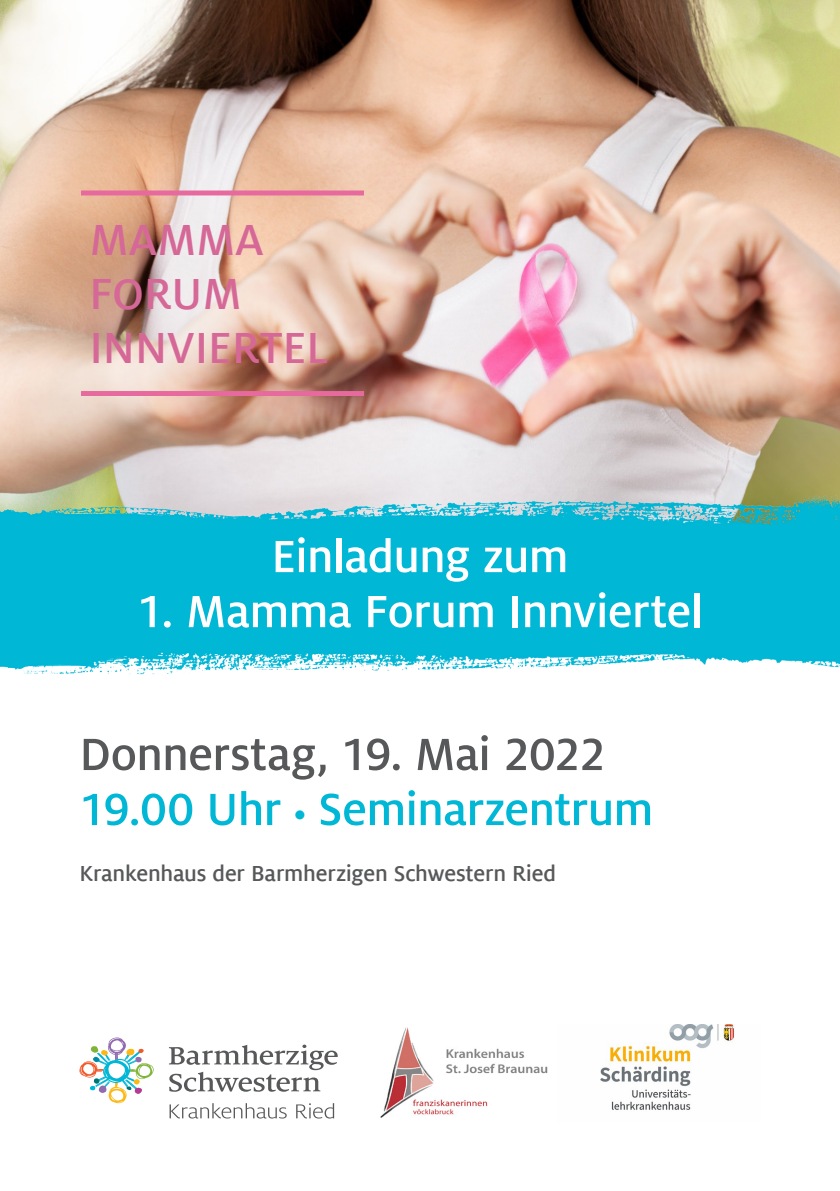
<style>
.page{position:relative;width:840px;height:1191px;background:#fff}
.page>*{position:absolute;margin:0;border:0;box-sizing:border-box;transform-origin:0 0}
.t1{font:500 50px/55px "Milo Offc Pro";letter-spacing:-.015em;color:#00b7d6}
.t2{font:500 50px "Milo Offc Pro";letter-spacing:-.015em;color:#fff}
.t3{font:500 48px "Milo Sc Offc Pro";color:#d56897}
.t4{font:500 24px "Milo Offc Pro";letter-spacing:-.005em;color:#57585a}
.s1{color:#57585a}
.s2{font-weight:400;font-size:36px}
</style>
<div class="page">
<img style="left:0;top:0;width:839px;height:471px">
<img style="left:0;top:471px;width:839px;height:204px">
<svg style="left:169px;top:1044px;width:168px;height:47px"></svg>
<svg style="left:169px;top:1103px;width:117px;height:15px"></svg>
<svg style="left:296px;top:1103px;width:38px;height:15px"></svg>
<svg style="left:79px;top:1037px;width:75px;height:66px"></svg>
<img style="left:380px;top:1027px;width:167px;height:91px">
<img style="left:600px;top:1024px;width:134px;height:86px">
<div style="left:81px;top:190px;width:282px;height:6px;background:#e66a9e"></div>
<div style="left:81px;top:391px;width:282px;height:5px;background:#e66a9e"></div>
<p class="t3" style="left:89px;top:213px;width:176px">MAMMA</p>
<p class="t3" style="left:89px;top:267px;width:154px">FORUM</p>
<p class="t3" style="left:89px;top:321px;width:240px">INNVIERTEL</p>
<p class="t2" style="left:271px;top:529px;width:298px">Einladung zum</p>
<p class="t2" style="left:137px;top:584px;width:567px">1. Mamma Forum Innviertel</p>
<p class="t1" style="left:79px;top:727px;width:575px"><span class="s1">Donnerstag, 19. Mai 2022<br></span>19.00 Uhr <span class="s2">•</span> Seminarzentrum</p>
<p class="t4" style="left:79px;top:860px;width:478px">Krankenhaus der Barmherzigen Schwestern Ried</p>
</div>
